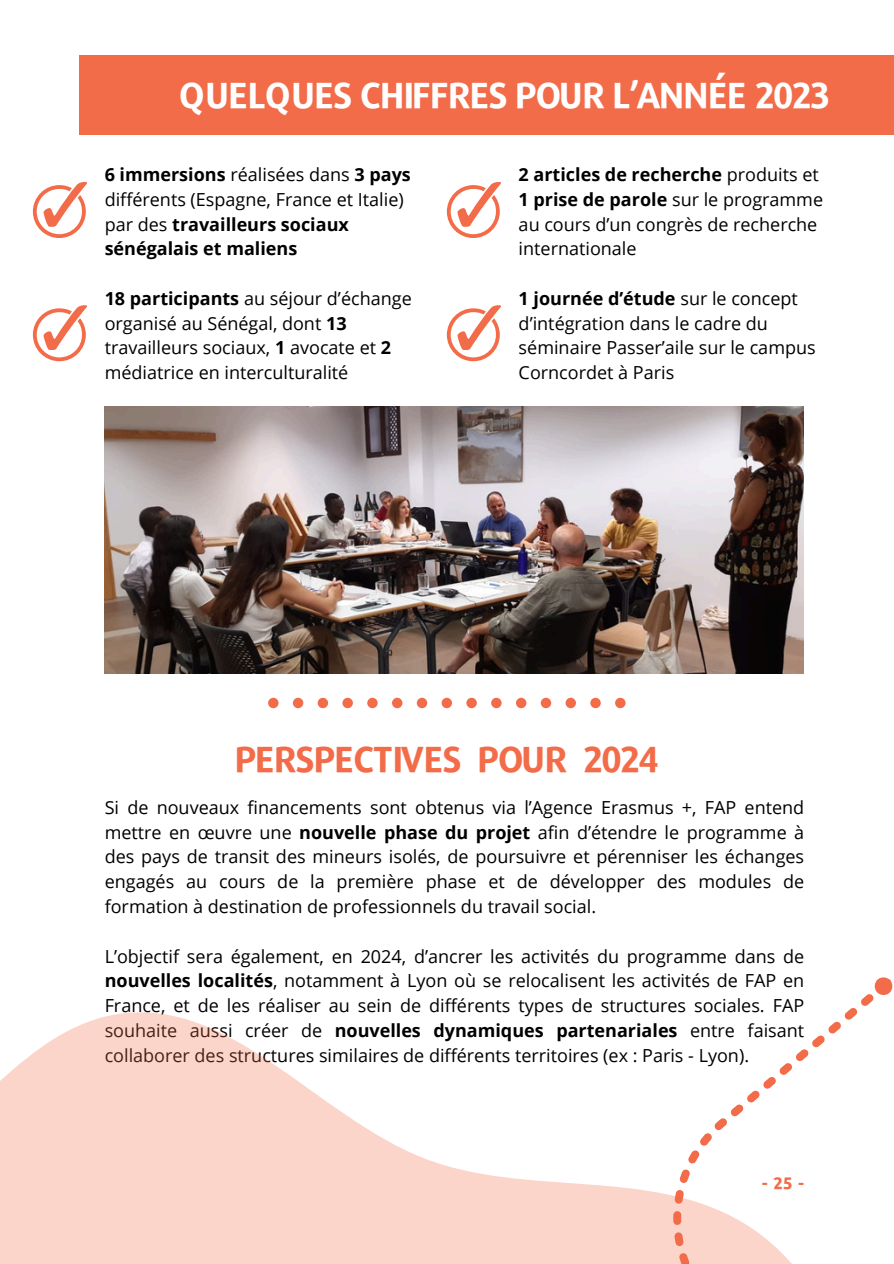
<style>
.page{position:relative;width:894px;height:1264px;background:#fff}
.page>*{position:absolute;margin:0;border:0;box-sizing:border-box;transform-origin:0 0}
.t1{font:700 36px "Repo";letter-spacing:-.055em;color:#fff}
.t2{font:700 36px "Repo";letter-spacing:-.055em;color:#f36c49}
.t3{font:18px/24.8px "Open Sans";color:#000}
.t4{font:700 18px/24.8px "Open Sans";color:#000}
.t5{font:800 16.5px "Repo";color:#f36c49}
.s1{font-weight:400}
.s2{font-weight:700}
</style>
<div class="page">
<svg style="left:33px;top:182px;width:54px;height:56px"></svg>
<div style="left:268px;top:697px;width:10px;height:11px;background:#f36c49;border-radius:50%"></div>
<div style="left:293px;top:697px;width:10px;height:11px;background:#f36c49;border-radius:50%"></div>
<div style="left:317px;top:697px;width:11px;height:11px;background:#f36c49;border-radius:50%"></div>
<div style="left:342px;top:697px;width:11px;height:11px;background:#f36c49;border-radius:50%"></div>
<div style="left:367px;top:697px;width:10px;height:11px;background:#f36c49;border-radius:50%"></div>
<div style="left:392px;top:697px;width:10px;height:11px;background:#f36c49;border-radius:50%"></div>
<svg style="left:416px;top:697px;width:11px;height:11px"></svg>
<div style="left:441px;top:697px;width:11px;height:11px;background:#f36c49;border-radius:50%"></div>
<div style="left:466px;top:697px;width:10px;height:11px;background:#f36c49;border-radius:50%"></div>
<div style="left:491px;top:697px;width:10px;height:11px;background:#f36c49;border-radius:50%"></div>
<div style="left:516px;top:697px;width:10px;height:11px;background:#f36c49;border-radius:50%"></div>
<div style="left:540px;top:697px;width:11px;height:11px;background:#f36c49;border-radius:50%"></div>
<div style="left:565px;top:697px;width:10px;height:11px;background:#f36c49;border-radius:50%"></div>
<div style="left:590px;top:697px;width:10px;height:11px;background:#f36c49;border-radius:50%"></div>
<div style="left:615px;top:697px;width:9px;height:11px;background:#f36c49;border-radius:50%"></div>
<svg style="left:0;top:977px;width:893px;height:286px"></svg>
<div style="left:79px;top:56px;width:814px;height:79px;background:#f36c49"></div>
<svg style="left:33px;top:305px;width:54px;height:56px"></svg>
<svg style="left:446px;top:182px;width:54px;height:56px"></svg>
<svg style="left:446px;top:305px;width:54px;height:56px"></svg>
<img style="left:105px;top:407px;width:698px;height:266px">
<p class="t1" style="left:179px;top:72px;width:652px">QUELQUES CHIFFRES POUR L’ANNÉE 2023</p>
<p class="t4" style="left:105px;top:162px;width:307px">6 immersions <span class="s1">réalisées dans</span> 3 pays <span class="s1">différents (Espagne, France et Italie) par des</span> travailleurs sociaux sénégalais et maliens</p>
<p class="t3" style="left:105px;top:285px;width:308px"><span class="s2">18 participants</span> au séjour d’échange organisé au Sénégal, dont <span class="s2">13 </span>travailleurs sociaux, <span class="s2">1</span> avocate et <span class="s2">2 </span>médiatrice en interculturalité</p>
<p class="t3" style="left:518px;top:162px;width:306px"><span class="s2">2 articles de recherche</span> produits et<br><span class="s2">1 prise de parole</span> sur le programme au cours d’un congrès de recherche internationale</p>
<p class="t3" style="left:518px;top:285px;width:298px"><span class="s2">1 journée d’étude</span> sur le concept d’intégration dans le cadre du séminaire Passer’aile sur le campus<br>Corncordet à Paris</p>
<p class="t2" style="left:234px;top:735px;width:425px">PERSPECTIVES POUR 2024</p>
<p class="t3" style="left:105px;top:794px;width:701px;text-align:justify">Si de nouveaux financements sont obtenus via l’Agence Erasmus +, FAP entend mettre en œuvre une <span class="s2">nouvelle phase du projet</span> afin d’étendre le programme à des pays de transit des mineurs isolés, de poursuivre et pérenniser les échanges engagés au cours de la première phase et de développer des modules de formation à destination de professionnels du travail social.</p>
<p class="t3" style="left:105px;top:943px;width:700px;text-align:justify">L’objectif sera également, en 2024, d’ancrer les activités du programme dans de <span class="s2">nouvelles localités</span>, notamment à Lyon où se relocalisent les activités de FAP en France, et de les réaliser au sein de différents types de structures sociales. FAP souhaite aussi créer de <span class="s2">nouvelles dynamiques partenariales</span> entre faisant collaborer des structures similaires de différents territoires (ex : Paris - Lyon).</p>
<h1 class="t5" style="left:761px;top:1171px;width:44px">-25-</h1>
</div>
